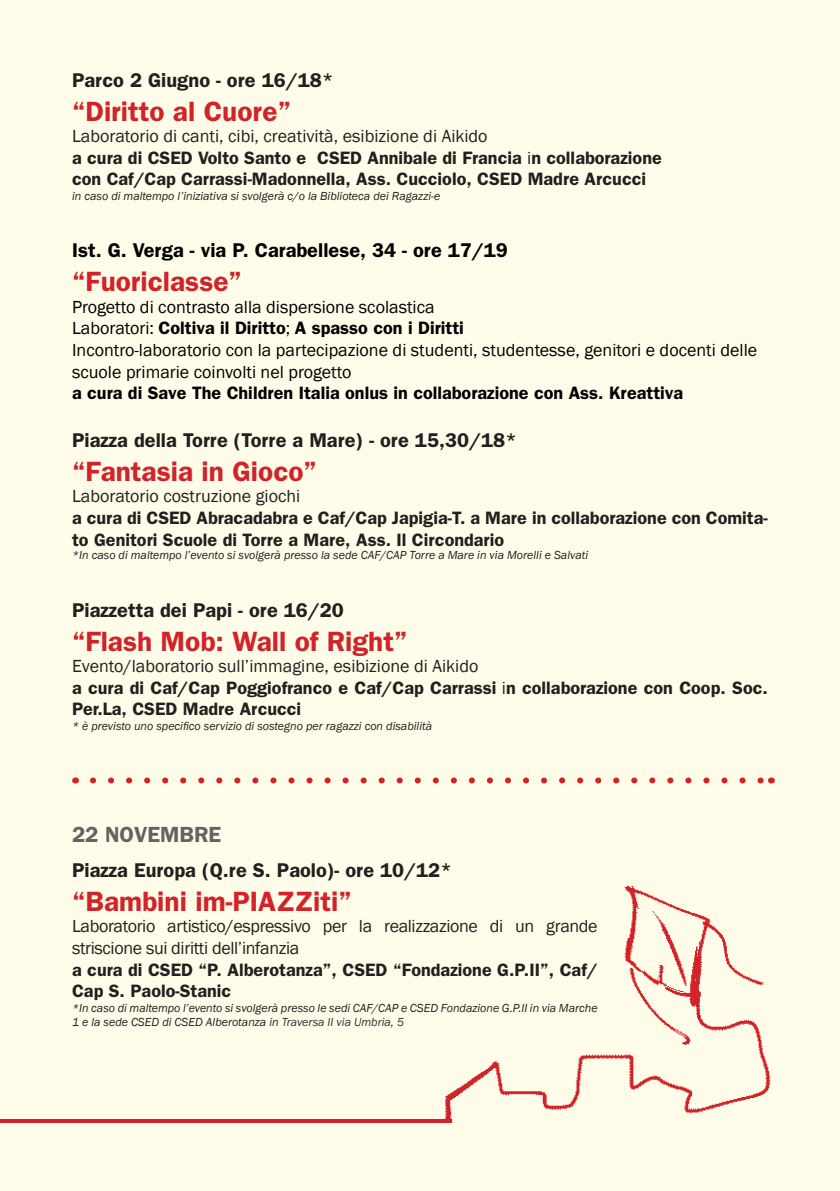
<style>
.page{position:relative;width:840px;height:1191px;background:#fff}
.page>*{position:absolute;margin:0;border:0;box-sizing:border-box;transform-origin:0 0}
.t1{font:600 28px "Franklin Gothic";color:#d1232a}
.t2{font:600 22px "Franklin Gothic";color:#636366}
.t3{font:600 20px "Franklin Gothic";color:#231f20}
.t4{font:600 20px "Franklin Gothic";color:#000}
.t5{font:600 18px/21.6px "Franklin Gothic";color:#231f20}
.t6{font:18px/21.6px "Franklin Gothic";color:#000}
.t7{font:18px/21.6px "Franklin Gothic";letter-spacing:-.02em;color:#231f20}
.t8{font:600 18px "Franklin Gothic";color:#000}
.t9{font:18px "Franklin Gothic";color:#231f20}
.t10{font:italic 12px/14.4px "Franklin Gothic";color:#231f20}
.s1{font-weight:400}
.s2{font-weight:600}
.s3{color:#343434}
</style>
<div class="page">
<div style="left:0;top:0;width:839px;height:1191px;background:#fffde9"></div>
<svg style="left:93px;top:777px;width:668px;height:6px"></svg>
<img style="left:445px;top:886px;width:326px;height:236px">
<hr style="left:0;top:1119px;width:452px;height:4px;background:#d1232a">
<p class="t3" style="left:72px;top:68px;width:263px">Parco 2 Giugno - ore 16/18*</p>
<h1 class="t1" style="left:72px;top:94px;width:220px">“Diritto al Cuore”</h1>
<p class="t5" style="left:72px;top:125px;width:591px"><span class="s1">Laboratorio di canti, cibi, creatività, esibizione di Aikido<br></span>a cura di CSED Volto Santo e CSED Annibale di Francia <span class="s1">i</span>n collaborazione con Caf/Cap Carrassi-Madonnella, Ass. Cucciolo, CSED Madre Arcucci</p>
<p class="t10" style="left:72px;top:189px;width:369px">in caso di maltempo l’iniziativa si svolgerà c/o la Biblioteca dei Ragazzi-e</p>
<p class="t4" style="left:72px;top:239px;width:437px">Ist. G. Verga - via P. Carabellese, 34 - ore 17/19</p>
<h1 class="t1" style="left:72px;top:265px;width:171px">“Fuoriclasse”</h1>
<p class="t6" style="left:72px;top:296px;width:686px">Progetto di contrasto alla dispersione scolastica<br>Laboratori: <span class="s2">Coltiva il Diritto</span>; <span class="s2">A spasso con i Diritti<br></span>Incontro-laboratorio con la partecipazione di studenti, studentesse, genitori e docenti delle scuole primarie coinvolti nel progetto</p>
<p class="t8" style="left:72px;top:382px;width:612px">a cura di Save The Children Italia onlus in collaborazione con Ass. Kreattiva</p>
<p class="t3" style="left:72px;top:428px;width:446px">Piazza della Torre (Torre a Mare) - ore 15,30/18*</p>
<h1 class="t1" style="left:72px;top:454px;width:246px">“Fantasia in Gioco”</h1>
<p class="t9" style="left:72px;top:485px;width:229px">Laboratorio costruzione giochi</p>
<p class="t5" style="left:72px;top:507px;width:697px">a cura di CSED Abracadabra e Caf/Cap Japigia-T. a Mare in collaborazione con Comita&shy;to Genitori Scuole di Torre a Mare, Ass. Il Circondario</p>
<p class="t10" style="left:72px;top:548px;width:517px">*In caso di maltempo l’evento si svolgerà presso la sede CAF/CAP Torre a Mare in via Morelli e Salvati</p>
<p class="t3" style="left:72px;top:598px;width:273px">Piazzetta dei Papi - ore 16/20</p>
<h1 class="t1" style="left:72px;top:624px;width:337px">“Flash Mob: Wall of Right”</h1>
<p class="t5" style="left:72px;top:655px;width:697px"><span class="s1">Evento/laboratorio sull’immagine, esibizione di Aikido<br></span>a cura di Caf/Cap Poggiofranco e Caf/Cap Carrassi <span class="s1">i</span>n collaborazione con Coop. Soc.<br>Per.La, CSED Madre Arcucci</p>
<p class="t10" style="left:72px;top:719px;width:361px">* è previsto uno specifico servizio di sostegno per ragazzi con disabilità</p>
<p class="t2" style="left:72px;top:821px;width:151px">22 NOVEMBRE</p>
<p class="t3" style="left:72px;top:858px;width:381px">Piazza Europa (Q.re S. Paolo)- ore 10/12*</p>
<h1 class="t1" style="left:72px;top:884px;width:281px">“Bambini im-PIAZZiti”</h1>
<p class="t7" style="left:72px;top:916px;width:526px">Laboratorio artistico/espressivo per la realizzazione di un grande striscione sui diritti dell’infanzia</p>
<p class="t5" style="left:72px;top:958px;width:526px">a cura di CSED “P. Alberotanza”, CSED “Fondazione G.P.II”, Caf/<br>Cap S. Paolo-Stanic</p>
<p class="t10" style="left:72px;top:1000px;width:526px">*In caso di maltempo l’evento si svolgerà presso le sedi CAF/CAP e CSED Fondazione G.P.II in via Marche<br>1 e la sede CSED di CSED Alberotanza in <span class="s3">Traversa II via Umbria, 5</span></p>
</div>
